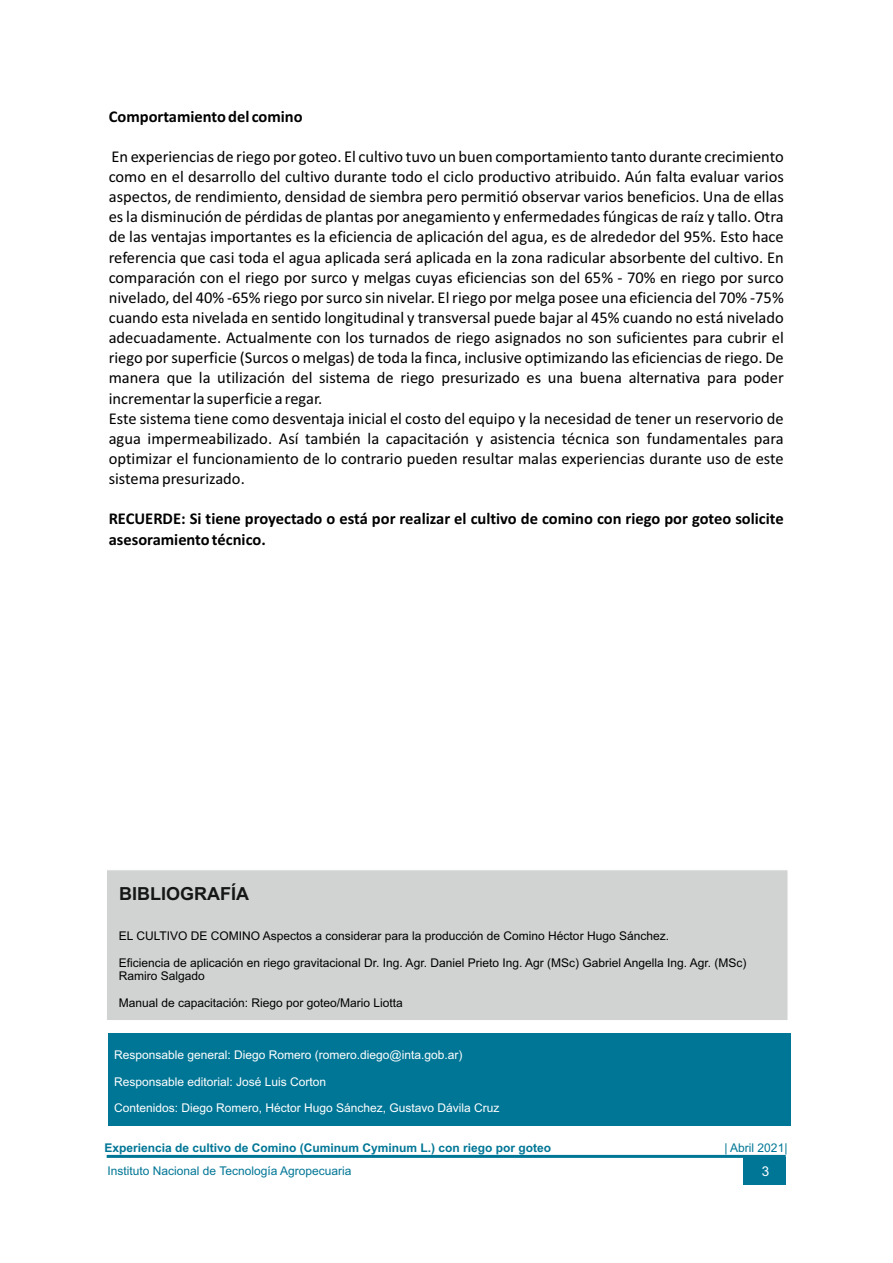
<style>
.page{position:relative;width:893px;height:1263px;background:#fff}
.page>*{position:absolute;margin:0;border:0;box-sizing:border-box;transform-origin:0 0}
.t1{font:700 18px "Arial";color:#151616}
.t2{font:16.5px/20.1px "Calibri";color:#000}
.t3{font:700 16.5px/20.1px "Calibri";color:#000}
.t4{font:13.5px "Arial";color:#fff}
.t5{font:12px/13.4px "Arial";color:#000}
.t6{font:12px "Arial";color:#fff}
.t7{font:700 12px "Arial";color:#007696}
.t8{font:12px "Arial";color:#007696}
</style>
<div class="page">
<svg style="left:106px;top:1154px;width:680px;height:4px;background:#3f97af"></svg>
<div style="left:743px;top:1158px;width:43px;height:27px;background:#007696"></div>
<div style="left:107px;top:870px;width:681px;height:150px;background:#d1d2d2"></div>
<div style="left:108px;top:1033px;width:683px;height:93px;background:#007696"></div>
<p class="t3" style="left:109px;top:107px;width:195px">Comportamiento del comino</p>
<p class="t2" style="left:109px;top:148px;width:677px">En experiencias de riego por goteo. El cultivo tuvo un buen comportamiento tanto durante crecimiento como en el desarrollo del cultivo durante todo el ciclo productivo atribuido. Aún falta evaluar varios aspectos, de rendimiento, densidad de siembra pero permitió observar varios beneficios. Una de ellas es la disminución de pérdidas de plantas por anegamiento y enfermedades fúngicas de raíz y tallo. Otra de las ventajas importantes es la eficiencia de aplicación del agua, es de alrededor del 95%. Esto hace referencia que casi toda el agua aplicada será aplicada en la zona radicular absorbente del cultivo. En comparación con el riego por surco y melgas cuyas eficiencias son del 65% - 70% en riego por surco nivelado, del 40% -65% riego por surco sin nivelar. El riego por melga posee una eficiencia del 70% -75% cuando esta nivelada en sentido longitudinal y transversal puede bajar al 45% cuando no está nivelado adecuadamente. Actualmente con los turnados de riego asignados no son suficientes para cubrir el riego por superficie (Surcos o melgas) de toda la finca, inclusive optimizando las eficiencias de riego. De manera que la utilización del sistema de riego presurizado es una buena alternativa para poder incrementar la superficie a regar.<br>Este sistema tiene como desventaja inicial el costo del equipo y la necesidad de tener un reservorio de agua impermeabilizado. Así también la capacitación y asistencia técnica son fundamentales para optimizar el funcionamiento de lo contrario pueden resultar malas experiencias durante uso de este sistema presurizado.</p>
<p class="t3" style="left:109px;top:510px;width:677px">RECUERDE: Si tiene proyectado o está por realizar el cultivo de comino con riego por goteo solicite asesoramiento técnico.</p>
<p class="t1" style="left:119px;top:887px;width:131px">BIBLIOGRAFÍA</p>
<p class="t5" style="left:119px;top:930px;width:552px">EL CULTIVO DE COMINO Aspectos a considerar para la producción de Comino Héctor Hugo Sánchez.</p>
<p class="t5" style="left:119px;top:957px;width:629px">Eficiencia de aplicación en riego gravitacional Dr. Ing. Agr. Daniel Prieto Ing. Agr (MSc) Gabriel Angella Ing. Agr. (MSc)<br>Ramiro Salgado</p>
<p class="t5" style="left:119px;top:997px;width:286px">Manual de capacitación: Riego por goteo/Mario Liotta</p>
<p class="t6" style="left:114px;top:1050px;width:350px">Responsable general: Diego Romero (romero.diego@inta.gob.ar)</p>
<p class="t6" style="left:114px;top:1077px;width:214px">Responsable editorial: José Luis Corton</p>
<p class="t6" style="left:114px;top:1104px;width:387px">Contenidos: Diego Romero, Héctor Hugo Sánchez, Gustavo Dávila Cruz</p>
<p class="t7" style="left:104px;top:1143px;width:448px">Experiencia de cultivo de Comino (Cuminum Cyminum L.) con riego por goteo</p>
<p class="t8" style="left:724px;top:1143px;width:64px">| Abril 2021|</p>
<p class="t8" style="left:108px;top:1166px;width:245px">Instituto Nacional de Tecnología Agropecuaria</p>
<p class="t4" style="left:762px;top:1166px;width:9px">3</p>
</div>
